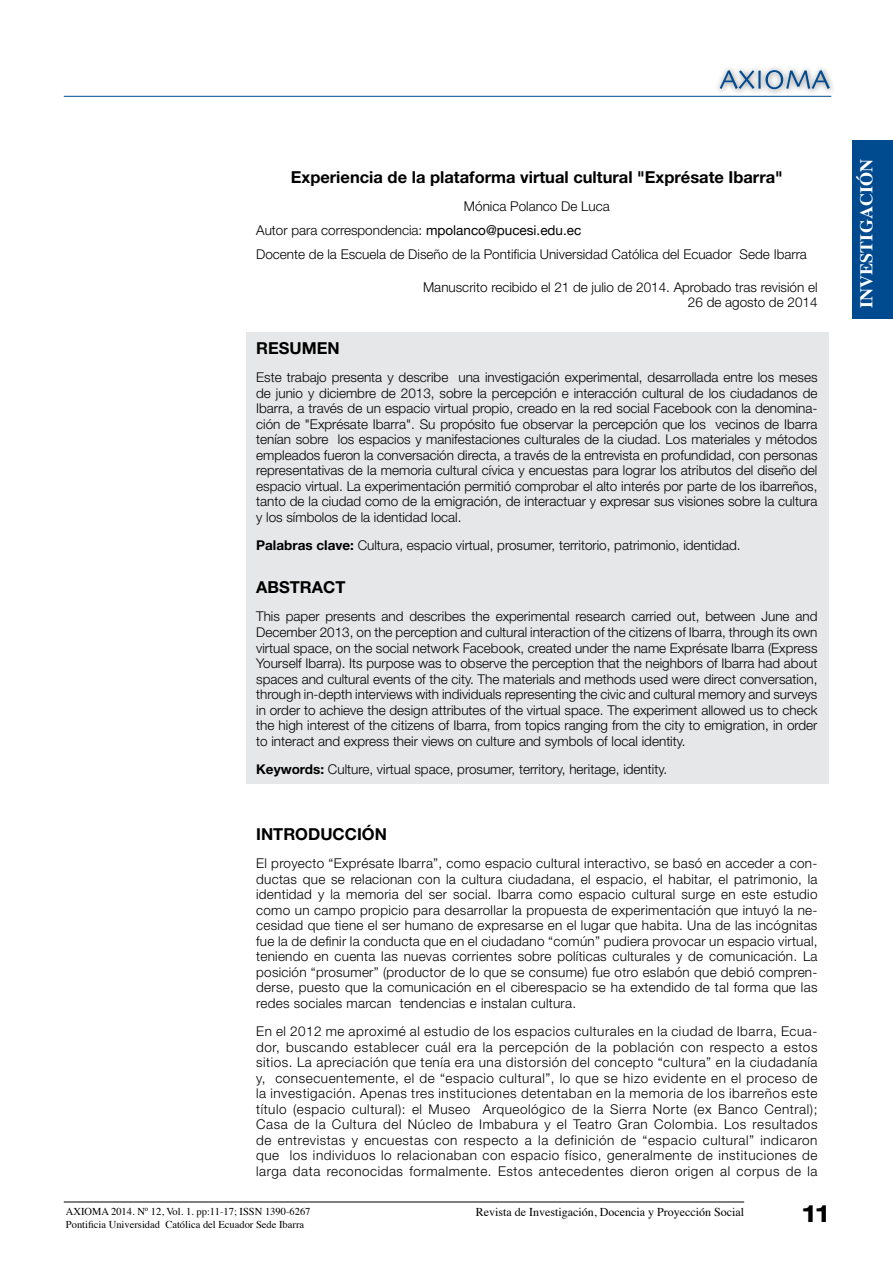
<style>
.page{position:relative;width:893px;height:1263px;background:#fff}
.page>*{position:absolute;margin:0;border:0;box-sizing:border-box;transform-origin:0 0}
.t1{font:700 expanded 24px "Helvetica Neue";color:#000}
.t2{font:700 18px "Times";color:#fff}
.t3{font:700 16.5px "Helvetica Neue";color:#000}
.t4{font:300 13.5px/15.5px "Helvetica Neue";color:#000;text-align:justify}
.t5{font:12px "Times";color:#000}
.t6{font:10.5px/12.6px "Times";color:#000}
.s1{font-weight:400}
.s2{font-weight:700}
</style>
<div class="page">
<div style="left:853px;top:140px;width:40px;height:179px;background:#004a8f"></div>
<hr style="left:64px;top:1201px;width:680px;height:1px;background:#000">
<div style="left:714px;top:65px;width:122px;height:31px;background:#000;opacity:.51"></div>
<svg style="left:720px;top:70px;width:110px;height:19px;background:#a4b8ca"></svg>
<hr style="left:64px;top:96px;width:767px;height:1px;background:#004a8f">
<div style="left:247px;top:332px;width:582px;height:451px;background:#e6e7e8"></div>
<p class="t3" style="left:291px;top:167px;width:494px">Experiencia de la plataforma virtual cultural "Exprésate Ibarra"</p>
<p class="t4" style="left:256px;top:194px;width:552px;line-height:24px;text-align:left;text-indent:208px">Mónica Polanco De Luca<br>Autor para correspondencia: <span class="s1">mpolanco@pucesi.edu.ec<br></span>Docente de la Escuela de Diseño de la Pontificia Universidad Católica del Ecuador Sede Ibarra</p>
<p class="t4" style="left:423px;top:279px;width:396px;text-align:right">Manuscrito recibido el 21 de julio de 2014. Aprobado tras revisión el<br>26 de agosto de 2014</p>
<p class="t3" style="left:256px;top:338px;width:85px">RESUMEN</p>
<p class="t4" style="left:256px;top:369px;width:563px">Este trabajo presenta y describe una investigación experimental, desarrollada entre los meses de junio y diciembre de 2013, sobre la percepción e interacción cultural de los ciudadanos de Ibarra, a través de un espacio virtual propio, creado en la red social Facebook con la denomina&shy;ción de "Exprésate Ibarra". Su propósito fue observar la percepción que los vecinos de Ibarra tenían sobre los espacios y manifestaciones culturales de la ciudad. Los materiales y métodos empleados fueron la conversación directa, a través de la entrevista en profundidad, con personas representativas de la memoria cultural cívica y encuestas para lograr los atributos del diseño del espacio virtual. La experimentación permitió comprobar el alto interés por parte de los ibarreños, tanto de la ciudad como de la emigración, de interactuar y expresar sus visiones sobre la cultura y los símbolos de la identidad local.</p>
<p class="t4" style="left:256px;top:537px;width:486px"><span class="s2">Palabras clave:</span> Cultura, espacio virtual, prosumer, territorio, patrimonio, identidad.</p>
<p class="t3" style="left:256px;top:577px;width:91px">ABSTRACT</p>
<p class="t4" style="left:256px;top:609px;width:563px">This paper presents and describes the experimental research carried out, between June and December 2013, on the perception and cultural interaction of the citizens of Ibarra, through its own virtual space, on the social network Facebook, created under the name Exprésate Ibarra (Express Yourself Ibarra). Its purpose was to observe the perception that the neighbors of Ibarra had about spaces and cultural events of the city. The materials and methods used were direct conversation, through in-depth interviews with individuals representing the civic and cultural memory and surveys in order to achieve the design attributes of the virtual space. The experiment allowed us to check the high interest of the citizens of Ibarra, from topics ranging from the city to emigration, in order to interact and express their views on culture and symbols of local identity.</p>
<p class="t4" style="left:256px;top:761px;width:412px"><span class="s2">Keywords:</span> Culture, virtual space, prosumer, territory, heritage, identity.</p>
<p class="t3" style="left:256px;top:823px;width:132px">INTRODUCCIÓN</p>
<p class="t4" style="left:256px;top:855px;width:563px">El proyecto “Exprésate Ibarra”, como espacio cultural interactivo, se basó en acceder a con&shy;ductas que se relacionan con la cultura ciudadana, el espacio, el habitar, el patrimonio, la identidad y la memoria del ser social. Ibarra como espacio cultural surge en este estudio como un campo propicio para desarrollar la propuesta de experimentación que intuyó la ne&shy;cesidad que tiene el ser humano de expresarse en el lugar que habita. Una de las incógnitas fue la de definir la conducta que en el ciudadano “común” pudiera provocar un espacio virtual, teniendo en cuenta las nuevas corrientes sobre políticas culturales y de comunicación. La posición “prosumer” (productor de lo que se consume) fue otro eslabón que debió compren&shy;derse, puesto que la comunicación en el ciberespacio se ha extendido de tal forma que las redes sociales marcan tendencias e instalan cultura.</p>
<p class="t4" style="left:256px;top:1023px;width:563px">En el 2012 me aproximé al estudio de los espacios culturales en la ciudad de Ibarra, Ecua&shy;dor, buscando establecer cuál era la percepción de la población con respecto a estos sitios. La apreciación que tenía era una distorsión del concepto “cultura” en la ciudadanía y, consecuentemente, el de “espacio cultural”, lo que se hizo evidente en el proceso de la investigación. Apenas tres instituciones detentaban en la memoria de los ibarreños este título (espacio cultural): el Museo Arqueológico de la Sierra Norte (ex Banco Central); Casa de la Cultura del Núcleo de Imbabura y el Teatro Gran Colombia. Los resultados de entrevistas y encuestas con respecto a la definición de “espacio cultural” indicaron que los individuos lo relacionaban con espacio físico, generalmente de instituciones de larga data reconocidas formalmente. Estos antecedentes dieron origen al corpus de la</p>
<p class="t6" style="left:66px;top:1204px;width:246px">AXIOMA 2014. Nº 12, Vol. 1. pp:11-17; ISSN 1390-6267<br>Pontificia Universidad Católica del Ecuador Sede Ibarra</p>
<p class="t5" style="left:476px;top:1201px;width:270px">Revista de Investigación, Docencia y Proyección Social</p>
<h1 class="t1" style="left:802px;top:1199px;width:28px">11</h1>
<h2 class="t2" style="left:849px;top:307px;width:150px;rotate:-90deg">INVESTIGACIÓN</h2>
</div>
